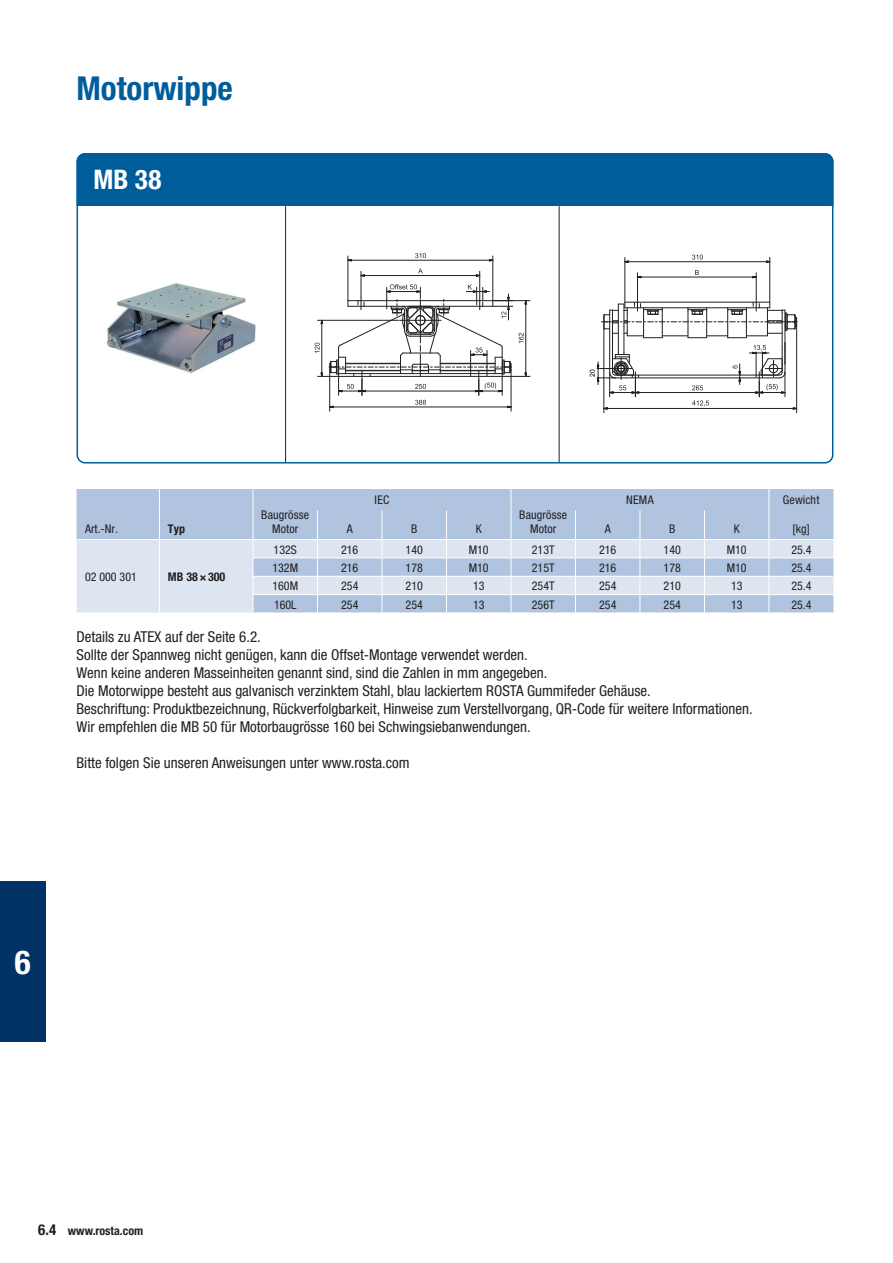
<style>
.page{position:relative;width:893px;height:1263px;background:#fff}
.page>*{position:absolute;margin:0;border:0;box-sizing:border-box;transform-origin:0 0}
.t1{font:700 condensed 33px "Helvetica Neue LT Pro";color:#005d9c}
.t2{font:700 condensed 33px "Helvetica Neue LT Pro";color:#fff}
.t3{font:700 condensed 27px "Helvetica Neue LT Pro";color:#fff}
.t4{font:condensed 15px/18px "Helvetica Neue LT Pro";color:#231f20}
.t5{font:condensed 12px/14.2px "Helvetica Neue LT Pro";color:#231f20;text-align:center}
.t6{font:700 condensed 12px "Helvetica Neue LT Pro";color:#231f20}
.t7{font:6.9px "Arial";color:#231f20}
.t8{font:6.75px "Arial";color:#000001}
.s1{font-size:15px}
</style>
<div class="page">
<div style="left:0;top:881px;width:45px;height:161px;background:#003265"></div>
<div style="left:77px;top:153px;width:756px;height:53px;background:#005d9c"></div>
<div style="left:77px;top:153px;width:756px;height:310px;border:2px solid #005d9c;border-radius:8px"></div>
<img style="left:107px;top:283px;width:149px;height:91px">
<svg style="left:415px;top:253px;width:11px;height:5px"></svg>
<hr style="left:351px;top:260px;width:138px;height:1px;background:#231f20">
<hr style="left:348px;top:256px;width:1px;height:45px;background:#231f20">
<hr style="left:493px;top:256px;width:1px;height:45px;background:#231f20">
<hr style="left:329px;top:370px;width:1px;height:41px;background:#231f20">
<hr style="left:511px;top:370px;width:1px;height:41px;background:#231f20">
<svg style="left:315px;top:268px;width:215px;height:140px"></svg>
<hr style="left:604px;top:329px;width:1px;height:84px;background:#231f20">
<hr style="left:796px;top:325px;width:1px;height:88px;background:#231f20">
<svg style="left:692px;top:255px;width:11px;height:5px"></svg>
<hr style="left:628px;top:261px;width:138px;height:1px;background:#231f20">
<hr style="left:769px;top:257px;width:1px;height:45px;background:#231f20">
<hr style="left:625px;top:257px;width:1px;height:45px;background:#231f20">
<svg style="left:597px;top:270px;width:200px;height:139px"></svg>
<hr style="left:559px;top:206px;width:1px;height:256px;background:#231f20">
<hr style="left:285px;top:206px;width:1px;height:256px;background:#231f20">
<div style="left:77px;top:489px;width:756px;height:50px;background:#b1c4df"></div>
<svg style="left:77px;top:540px;width:756px;height:72px;background:#ccd8ea"></svg>
<hr style="left:253px;top:557px;width:64px;height:1px;background:#fff">
<hr style="left:317px;top:557px;width:65px;height:1px;background:#fff">
<hr style="left:382px;top:557px;width:64px;height:1px;background:#fff">
<hr style="left:446px;top:557px;width:65px;height:1px;background:#fff">
<hr style="left:511px;top:557px;width:64px;height:1px;background:#fff">
<hr style="left:575px;top:557px;width:65px;height:1px;background:#fff">
<hr style="left:640px;top:557px;width:64px;height:1px;background:#fff">
<hr style="left:704px;top:557px;width:65px;height:1px;background:#fff">
<hr style="left:769px;top:557px;width:64px;height:1px;background:#fff">
<hr style="left:253px;top:576px;width:64px;height:1px;background:#fff">
<hr style="left:317px;top:576px;width:65px;height:1px;background:#fff">
<hr style="left:382px;top:576px;width:64px;height:1px;background:#fff">
<hr style="left:446px;top:576px;width:65px;height:1px;background:#fff">
<hr style="left:511px;top:576px;width:64px;height:1px;background:#fff">
<hr style="left:575px;top:576px;width:65px;height:1px;background:#fff">
<hr style="left:640px;top:576px;width:64px;height:1px;background:#fff">
<hr style="left:704px;top:576px;width:65px;height:1px;background:#fff">
<hr style="left:769px;top:576px;width:64px;height:1px;background:#fff">
<hr style="left:253px;top:594px;width:64px;height:1px;background:#fff">
<hr style="left:317px;top:594px;width:65px;height:1px;background:#fff">
<svg style="left:317px;top:510px;width:1px;height:102px"></svg>
<hr style="left:382px;top:594px;width:64px;height:1px;background:#fff">
<svg style="left:382px;top:510px;width:1px;height:102px"></svg>
<hr style="left:446px;top:594px;width:65px;height:1px;background:#fff">
<svg style="left:446px;top:510px;width:1px;height:102px"></svg>
<hr style="left:511px;top:594px;width:64px;height:1px;background:#fff">
<hr style="left:575px;top:594px;width:65px;height:1px;background:#fff">
<svg style="left:575px;top:510px;width:1px;height:102px"></svg>
<hr style="left:640px;top:594px;width:64px;height:1px;background:#fff">
<svg style="left:639px;top:510px;width:1px;height:102px"></svg>
<hr style="left:704px;top:594px;width:65px;height:1px;background:#fff">
<svg style="left:704px;top:510px;width:1px;height:102px"></svg>
<hr style="left:769px;top:594px;width:64px;height:1px;background:#fff">
<svg style="left:768px;top:489px;width:1px;height:123px"></svg>
<svg style="left:510px;top:489px;width:1px;height:123px"></svg>
<svg style="left:159px;top:489px;width:1px;height:123px"></svg>
<svg style="left:253px;top:489px;width:1px;height:123px"></svg>
<h1 class="t1" style="left:77px;top:69px;width:158px">Motorwippe</h1>
<h2 class="t3" style="left:94px;top:164px;width:69px">MB 38</h2>
<p class="t8" style="left:588px;top:377px;width:9px;rotate:-90deg">20</p>
<p class="t7" style="left:485px;top:381px;width:4px">(</p>
<p class="t7" style="left:766px;top:382px;width:4px">(</p>
<p class="t5" style="left:85px;top:522px;width:34px">Art.-Nr.</p>
<p class="t6" style="left:168px;top:522px;width:19px">Typ</p>
<p class="t5" style="left:261px;top:507px;width:49px">Baugrösse<br>Motor</p>
<p class="t5" style="left:375px;top:492px;width:16px">IEC</p>
<p class="t5" style="left:626px;top:492px;width:29px">NEMA</p>
<p class="t5" style="left:783px;top:492px;width:38px">Gewicht</p>
<p class="t5" style="left:347px;top:522px;width:7px">A</p>
<p class="t5" style="left:411px;top:522px;width:8px">B</p>
<p class="t5" style="left:476px;top:522px;width:7px">K</p>
<p class="t5" style="left:519px;top:507px;width:49px">Baugrösse<br>Motor</p>
<p class="t5" style="left:605px;top:522px;width:7px">A</p>
<p class="t5" style="left:669px;top:522px;width:8px">B</p>
<p class="t5" style="left:734px;top:522px;width:7px">K</p>
<p class="t5" style="left:792px;top:522px;width:19px">[kg]</p>
<p class="t5" style="left:274px;top:542px;width:25px">132S</p>
<p class="t5" style="left:341px;top:542px;width:19px">216</p>
<p class="t5" style="left:406px;top:542px;width:19px">140</p>
<p class="t5" style="left:469px;top:542px;width:21px">M10</p>
<p class="t5" style="left:532px;top:542px;width:24px">213T</p>
<p class="t5" style="left:599px;top:542px;width:19px">216</p>
<p class="t5" style="left:664px;top:542px;width:19px">140</p>
<p class="t5" style="left:727px;top:542px;width:21px">M10</p>
<p class="t5" style="left:791px;top:542px;width:22px">25.4</p>
<p class="t5" style="left:272px;top:560px;width:27px">132M</p>
<p class="t5" style="left:341px;top:560px;width:19px">216</p>
<p class="t5" style="left:406px;top:560px;width:19px">178</p>
<p class="t5" style="left:469px;top:560px;width:21px">M10</p>
<p class="t5" style="left:532px;top:560px;width:24px">215T</p>
<p class="t5" style="left:599px;top:560px;width:19px">216</p>
<p class="t5" style="left:664px;top:560px;width:19px">178</p>
<p class="t5" style="left:727px;top:560px;width:21px">M10</p>
<p class="t5" style="left:791px;top:560px;width:22px">25.4</p>
<p class="t5" style="left:272px;top:579px;width:27px">160M</p>
<p class="t5" style="left:341px;top:579px;width:19px">254</p>
<p class="t5" style="left:406px;top:579px;width:19px">210</p>
<p class="t5" style="left:473px;top:579px;width:13px">13</p>
<p class="t5" style="left:532px;top:579px;width:24px">254T</p>
<p class="t5" style="left:599px;top:579px;width:19px">254</p>
<p class="t5" style="left:664px;top:579px;width:19px">210</p>
<p class="t5" style="left:731px;top:579px;width:13px">13</p>
<p class="t5" style="left:791px;top:579px;width:22px">25.4</p>
<p class="t5" style="left:274px;top:597px;width:24px">160L</p>
<p class="t5" style="left:341px;top:597px;width:19px">254</p>
<p class="t5" style="left:406px;top:597px;width:19px">254</p>
<p class="t5" style="left:473px;top:597px;width:13px">13</p>
<p class="t5" style="left:532px;top:597px;width:24px">256T</p>
<p class="t5" style="left:599px;top:597px;width:19px">254</p>
<p class="t5" style="left:664px;top:597px;width:19px">254</p>
<p class="t5" style="left:731px;top:597px;width:13px">13</p>
<p class="t5" style="left:791px;top:597px;width:22px">25.4</p>
<p class="t4" style="left:77px;top:627px;width:678px">Details zu ATEX auf der Seite 6.2.<br>Sollte der Spannweg nicht genügen, kann die Offset-Montage verwendet werden.<br>Wenn keine anderen Masseinheiten genannt sind, sind die Zahlen in mm angegeben.<br>Die Motorwippe besteht aus galvanisch verzinktem Stahl, blau lackiertem ROSTA Gummifeder Gehäuse.<br>Beschriftung: Produktbezeichnung, Rückverfolgbarkeit, Hinweise zum Verstellvorgang, QR-Code für weitere Informationen.<br>Wir empfehlen die MB 50 für Motorbaugrösse 160 bei Schwingsiebanwendungen.</p>
<p class="t4" style="left:77px;top:753px;width:335px">Bitte folgen Sie unseren Anweisungen unter www.rosta.com</p>
<p class="t5" style="left:85px;top:570px;width:53px">02 000 301</p>
<p class="t6" style="left:168px;top:570px;width:59px">MB 38×300</p>
<h1 class="t2" style="left:15px;top:942px;width:17px">6</h1>
<p class="t6" style="left:38px;top:1224px;width:106px"><span class="s1">6.4</span> www.rosta.com</p>
</div>
